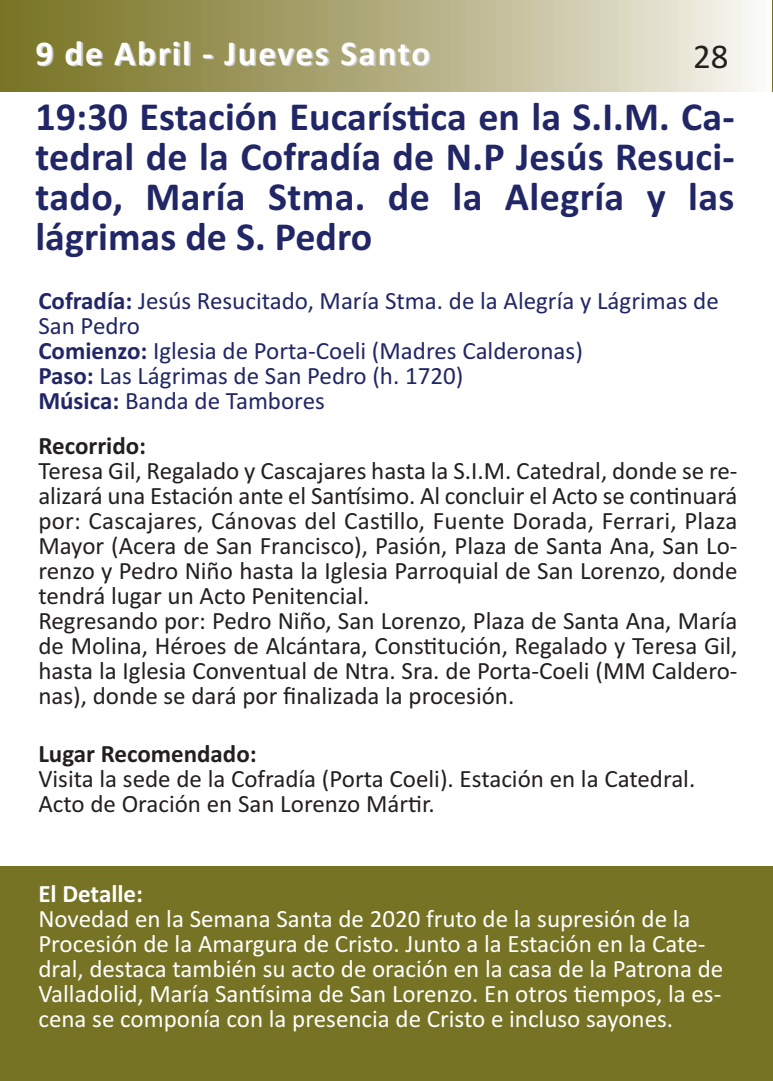
<style>
.page{position:relative;width:773px;height:1081px;background:#fff}
.page>*{position:absolute;margin:0;border:0;box-sizing:border-box;transform-origin:0 0}
.t1{font:700 40px/40px "Calibri";letter-spacing:.005em;color:#212766;text-align:justify}
.t2{font:700 35px "Calibri";letter-spacing:.05em;color:#fff}
.t3{font:35px "Calibri";color:#231f20}
.t4{font:25px/25px "Calibri";color:#231f20}
.t5{font:25px/25px "Calibri";color:#fff}
.t6{font:25px/25px "Calibri";color:#212766}
.t7{font:700 25px "Calibri";color:#231f20}
.t8{font:700 25px "Calibri";color:#fff}
.s1{font-weight:700}
</style>
<div class="page">
<div style="left:0;top:866px;width:772px;height:215px;background:#777324"></div>
<div style="left:0;top:0;width:771px;height:91px;background:linear-gradient(to right,#736d1a,#f5f2eb)"></div>
<hr style="left:772px;top:0;width:1px;height:91px;background:#777324">
<h2 class="t2" style="left:35px;top:32px;width:396px">9 de Abril - Jueves Santo</h2>
<h2 class="t3" style="left:693px;top:35px;width:37px">28</h2>
<h1 class="t1" style="left:35px;top:96px;width:700px">19:30 Estación Eucarística en la S.I.M. Ca&shy;tedral de la Cofradía de N.P Jesús Resuci&shy;tado, María Stma. de la Alegría y las lágrimas de S. Pedro</h1>
<p class="t6" style="left:38px;top:287px;width:681px"><span class="s1">Cofradía:</span> Jesús Resucitado, María Stma. de la Alegría y Lágrimas de San Pedro<br><span class="s1">Comienzo:</span> Iglesia de Porta-Coeli (Madres Calderonas)<br><span class="s1">Paso:</span> Las Lágrimas de San Pedro (h. 1720)<br><span class="s1">Música:</span> Banda de Tambores</p>
<p class="t7" style="left:38px;top:431px;width:109px">Recorrido:</p>
<p class="t4" style="left:38px;top:458px;width:700px">Teresa Gil, Regalado y Cascajares hasta la S.I.M. Catedral, donde se re&shy;alizará una Estación ante el Santísimo. Al concluir el Acto se continuará por: Cascajares, Cánovas del Castillo, Fuente Dorada, Ferrari, Plaza Mayor (Acera de San Francisco), Pasión, Plaza de Santa Ana, San Lo&shy;renzo y Pedro Niño hasta la Iglesia Parroquial de San Lorenzo, donde tendrá lugar un Acto Penitencial.<br>Regresando por: Pedro Niño, San Lorenzo, Plaza de Santa Ana, María de Molina, Héroes de Alcántara, Constitución, Regalado y Teresa Gil, hasta la Iglesia Conventual de Ntra. Sra. de Porta-Coeli (MM Caldero&shy;nas), donde se dará por finalizada la procesión.</p>
<p class="t7" style="left:38px;top:739px;width:220px">Lugar Recomendado:</p>
<p class="t4" style="left:38px;top:766px;width:658px">Visita la sede de la Cofradía (Porta Coeli). Estación en la Catedral.<br>Acto de Oración en San Lorenzo Mártir.</p>
<p class="t8" style="left:38px;top:878px;width:106px">El Detalle:</p>
<p class="t5" style="left:38px;top:905px;width:686px">Novedad en la Semana Santa de 2020 fruto de la supresión de la Procesión de la Amargura de Cristo. Junto a la Estación en la Cate&shy;dral, destaca también su acto de oración en la casa de la Patrona de Valladolid, María Santísima de San Lorenzo. En otros tiempos, la es&shy;cena se componía con la presencia de Cristo e incluso sayones.</p>
</div>
